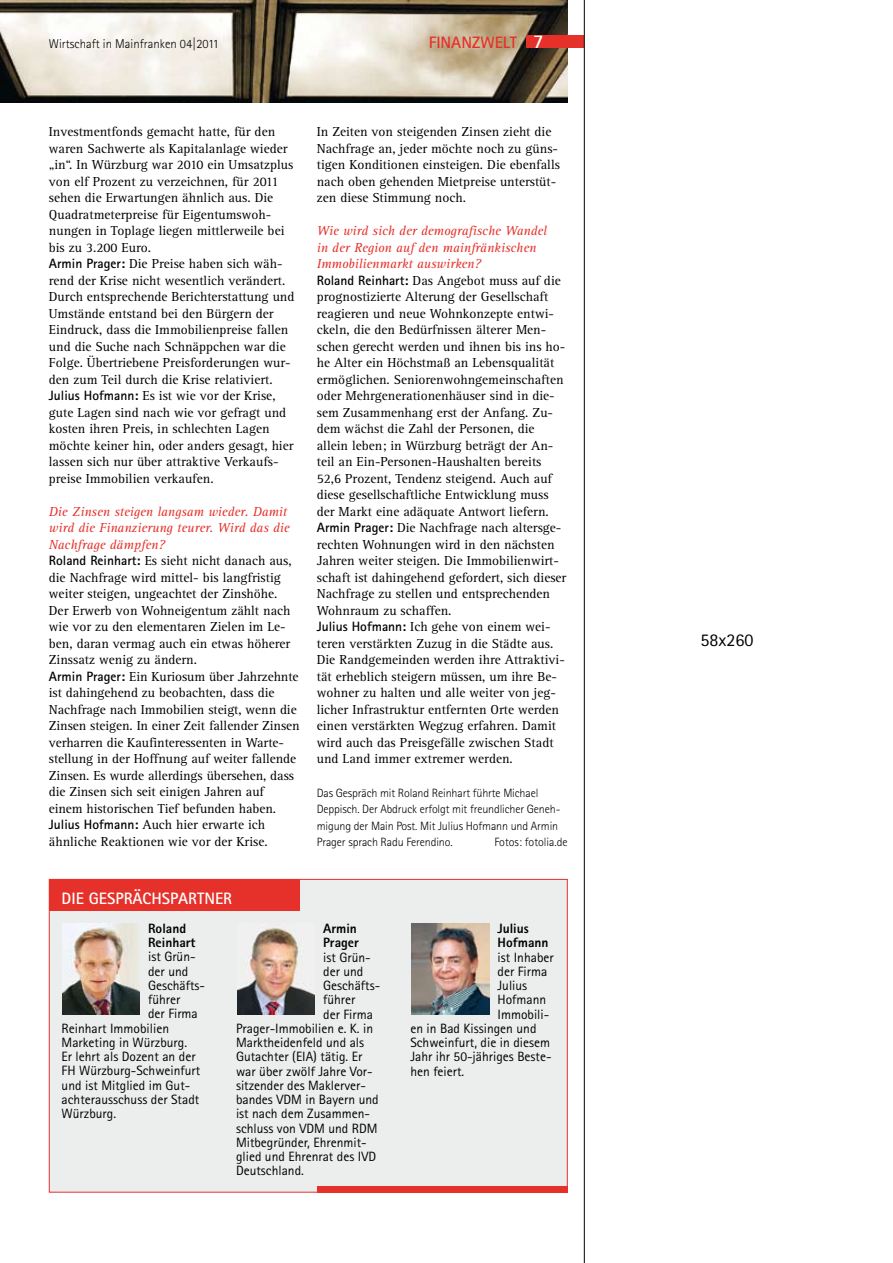
<style>
.page{position:relative;width:893px;height:1263px;background:#fff}
.page>*{position:absolute;margin:0;border:0;box-sizing:border-box;transform-origin:0 0}
.t1{font:18px "Rotis Sans Serif Pro";color:#000}
.t2{font:700 16.5px "Rotis Sans Serif Pro";color:#fff}
.t3{font:700 16.5px "Rotis Sans Serif Pro";color:#e5312a}
.t4{font:13.5px/16.5px "Rotis Serif Pro";color:#000}
.t5{font:13.5px "Rotis Sans Serif Pro";color:#000}
.t6{font:800 13.5px/14.2px "Rotis Sans Serif Pro";color:#000}
.t7{font:300 12.75px "Rotis Sans Serif Pro";color:#000}
.t8{font:300 12px/16.5px "Rotis Sans Serif Pro";letter-spacing:-.01em;color:#000}
.s1{font-size:19.5px;color:#fff}
.s2{font-family:"Rotis Sans Serif Pro";font-weight:700}
.s3{font-style:italic;color:#e5312a}
</style>
<div class="page">
<img style="left:0;top:0;width:568px;height:102px">
<div style="left:527px;top:36px;width:57px;height:12px;background:#e5312a"></div>
<hr style="left:584px;top:0;width:1px;height:1263px;background:#000">
<div style="left:49px;top:879px;width:519px;height:313px;background:#eceded;border:1px solid #e5312a"></div>
<div style="left:49px;top:879px;width:251px;height:31px;background:#e5312a"></div>
<div style="left:317px;top:1186px;width:251px;height:6px;background:#e5312a"></div>
<img style="left:62px;top:923px;width:78px;height:92px">
<img style="left:237px;top:927px;width:78px;height:88px">
<img style="left:411px;top:923px;width:78px;height:92px">
<p class="t7" style="left:49px;top:36px;width:172px">Wirtschaft in Mainfranken 04|2011</p>
<p class="t3" style="left:429px;top:32px;width:116px">finanzwelt <span class="s1">7</span></p>
<p class="t4" style="left:49px;top:124px;width:247px">Investmentfonds gemacht hatte, für den waren Sachwerte als Kapitalanlage wieder „in“. In Würzburg war 2010 ein Umsatzplus von elf Prozent zu verzeichnen, für 2011 sehen die Erwartungen ähnlich aus. Die Quadratmeterpreise für Eigentumswoh&shy;nungen in Toplage liegen mittlerweile bei bis zu 3.200 Euro.<br><span class="s2">Armin Prager:</span> Die Preise haben sich wäh&shy;rend der Krise nicht wesentlich verändert.<br>Durch entsprechende Berichterstattung und Umstände entstand bei den Bürgern der Eindruck, dass die Immobilienpreise fallen und die Suche nach Schnäppchen war die Folge. Übertriebene Preisforderungen wur&shy;den zum Teil durch die Krise relativiert.<br><span class="s2">Julius Hofmann:</span> Es ist wie vor der Krise, gute Lagen sind nach wie vor gefragt und kosten ihren Preis, in schlechten Lagen möchte keiner hin, oder anders gesagt, hier lassen sich nur über attraktive Verkaufs&shy;preise Immobilien verkaufen.</p>
<p class="t4" style="left:49px;top:503px;width:252px"><span class="s3">Die Zinsen steigen langsam wieder. Damit wird die Finanzierung teurer. Wird das die Nachfrage dämpfen?<br></span><span class="s2">Roland Reinhart:</span> Es sieht nicht danach aus, die Nachfrage wird mittel- bis langfristig weiter steigen, ungeachtet der Zinshöhe.<br>Der Erwerb von Wohneigentum zählt nach wie vor zu den elementaren Zielen im Le&shy;ben, daran vermag auch ein etwas höherer Zinssatz wenig zu ändern.<br><span class="s2">Armin Prager:</span> Ein Kuriosum über Jahrzehnte ist dahingehend zu beobachten, dass die Nachfrage nach Immobilien steigt, wenn die Zinsen steigen. In einer Zeit fallender Zinsen verharren die Kaufinteressenten in Warte&shy;stellung in der Hoffnung auf weiter fallende Zinsen. Es wurde allerdings übersehen, dass die Zinsen sich seit einigen Jahren auf einem historischen Tief befunden haben.<br><span class="s2">Julius Hofmann:</span> Auch hier erwarte ich ähnliche Reaktionen wie vor der Krise.</p>
<p class="t2" style="left:62px;top:888px;width:169px">die gesprächspartner</p>
<p class="t4" style="left:317px;top:124px;width:245px">In Zeiten von steigenden Zinsen zieht die Nachfrage an, jeder möchte noch zu güns&shy;tigen Konditionen einsteigen. Die ebenfalls nach oben gehenden Mietpreise unterstüt&shy;zen diese Stimmung noch.</p>
<p class="t4" style="left:317px;top:223px;width:251px"><span class="s3">Wie wird sich der demografische Wandel<br>in der Region auf den mainfränkischen Immobilienmarkt auswirken?<br></span><span class="s2">Roland Reinhart:</span> Das Angebot muss auf die prognostizierte Alterung der Gesellschaft reagieren und neue Wohnkonzepte entwi&shy;ckeln, die den Bedürfnissen älterer Men&shy;schen gerecht werden und ihnen bis ins ho&shy;he Alter ein Höchstmaß an Lebensqualität ermöglichen. Seniorenwohngemeinschaften oder Mehrgenerationenhäuser sind in die&shy;sem Zusammenhang erst der Anfang. Zu&shy;dem wächst die Zahl der Personen, die allein leben; in Würzburg beträgt der An&shy;teil an Ein-Personen-Haushalten bereits 52,6 Prozent, Tendenz steigend. Auch auf diese gesellschaftliche Entwicklung muss der Markt eine adäquate Antwort liefern.<br><span class="s2">Armin Prager:</span> Die Nachfrage nach altersge&shy;rechten Wohnungen wird in den nächsten Jahren weiter steigen. Die Immobilienwirt&shy;schaft ist dahingehend gefordert, sich dieser Nachfrage zu stellen und entsprechenden Wohnraum zu schaffen.<br><span class="s2">Julius Hofmann:</span> Ich gehe von einem wei&shy;teren verstärkten Zuzug in die Städte aus.<br>Die Randgemeinden werden ihre Attraktivi&shy;tät erheblich steigern müssen, um ihre Be&shy;wohner zu halten und alle weiter von jeg&shy;licher Infrastruktur entfernten Orte werden einen verstärkten Wegzug erfahren. Damit wird auch das Preisgefälle zwischen Stadt und Land immer extremer werden.</p>
<p class="t8" style="left:317px;top:784px;width:245px">Das Gespräch mit Roland Reinhart führte Michael Deppisch. Der Abdruck erfolgt mit freundlicher Geneh&shy;migung der Main Post. Mit Julius Hofmann und Armin Prager sprach Radu Ferendino.</p>
<p class="t8" style="left:494px;top:834px;width:75px">Fotos: fotolia.de</p>
<p class="t6" style="left:148px;top:921px;width:49px">Roland<br>Reinhart</p>
<p class="t5" style="left:148px;top:949px;width:49px">ist Grün-</p>
<p class="t5" style="left:148px;top:963px;width:42px">der und</p>
<p class="t5" style="left:148px;top:977px;width:58px">Geschäfts-</p>
<p class="t5" style="left:148px;top:992px;width:34px">führer</p>
<p class="t5" style="left:148px;top:1006px;width:51px">der Firma</p>
<p class="t5" style="left:62px;top:1020px;width:109px">Reinhart Immobilien</p>
<p class="t5" style="left:62px;top:1034px;width:127px">Marketing in Würzburg.</p>
<p class="t5" style="left:62px;top:1049px;width:135px">Er lehrt als Dozent an der</p>
<p class="t5" style="left:62px;top:1063px;width:140px">FH Würzburg-Schweinfurt</p>
<p class="t5" style="left:62px;top:1077px;width:130px">und ist Mitglied im Gut-</p>
<p class="t5" style="left:62px;top:1091px;width:139px">achterausschuss der Stadt</p>
<p class="t5" style="left:62px;top:1106px;width:56px">Würzburg.</p>
<p class="t6" style="left:323px;top:921px;width:37px">Armin<br>Prager</p>
<p class="t5" style="left:323px;top:949px;width:49px">ist Grün-</p>
<p class="t5" style="left:323px;top:963px;width:42px">der und</p>
<p class="t5" style="left:323px;top:977px;width:58px">Geschäfts-</p>
<p class="t5" style="left:323px;top:992px;width:34px">führer</p>
<p class="t5" style="left:323px;top:1006px;width:51px">der Firma</p>
<p class="t5" style="left:236px;top:1020px;width:139px">Prager-Immobilien e. K. in</p>
<p class="t5" style="left:236px;top:1034px;width:130px">Marktheidenfeld und als</p>
<p class="t5" style="left:236px;top:1049px;width:128px">Gutachter (EIA) tätig. Er</p>
<p class="t5" style="left:236px;top:1063px;width:138px">war über zwölf Jahre Vor-</p>
<p class="t5" style="left:236px;top:1077px;width:131px">sitzender des Maklerver-</p>
<p class="t5" style="left:236px;top:1091px;width:144px">bandes VDM in Bayern und</p>
<p class="t5" style="left:236px;top:1106px;width:135px">ist nach dem Zusammen-</p>
<p class="t5" style="left:236px;top:1120px;width:143px">schluss von VDM und RDM</p>
<p class="t5" style="left:236px;top:1134px;width:132px">Mitbegründer, Ehrenmit-</p>
<p class="t5" style="left:236px;top:1148px;width:142px">glied und Ehrenrat des IVD</p>
<p class="t5" style="left:236px;top:1163px;width:69px">Deutschland.</p>
<p class="t6" style="left:497px;top:921px;width:53px">Julius<br>Hofmann</p>
<p class="t5" style="left:497px;top:949px;width:58px">ist Inhaber</p>
<p class="t5" style="left:497px;top:963px;width:51px">der Firma</p>
<p class="t5" style="left:497px;top:977px;width:31px">Julius</p>
<p class="t5" style="left:497px;top:992px;width:50px">Hofmann</p>
<p class="t5" style="left:497px;top:1006px;width:53px">Immobili-</p>
<p class="t5" style="left:410px;top:1020px;width:128px">en in Bad Kissingen und</p>
<p class="t5" style="left:410px;top:1035px;width:141px">Schweinfurt, die in diesem</p>
<p class="t5" style="left:410px;top:1049px;width:143px">Jahr ihr 50-jähriges Beste-</p>
<p class="t5" style="left:410px;top:1063px;width:55px">hen feiert.</p>
<h1 class="t1" style="left:701px;top:629px;width:54px">58x260</h1>
</div>
